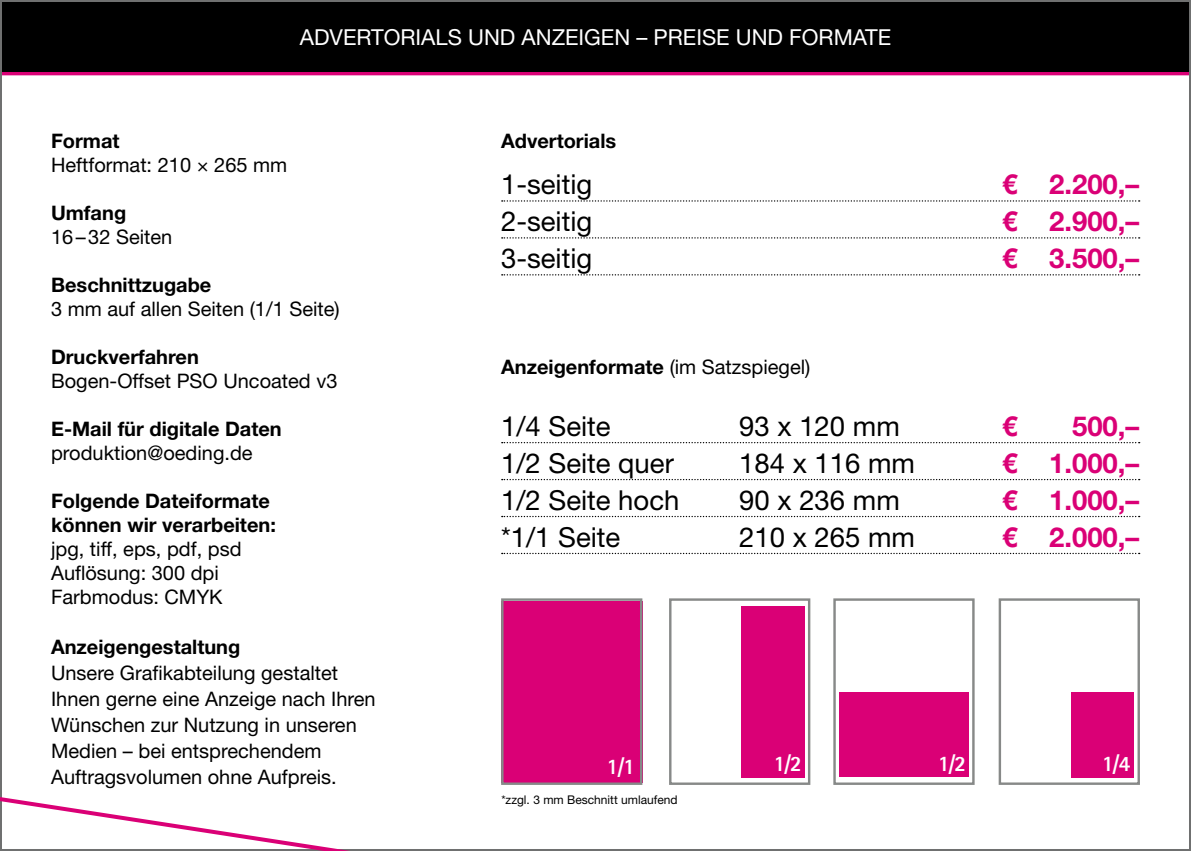
<style>
.page{position:relative;width:1191px;height:851px;background:#fff}
.page>*{position:absolute;margin:0;border:0;box-sizing:border-box;transform-origin:0 0}
.t1{font:27.6px "Helvetica Neue LT Std";color:#000}
.t2{font:700 27.6px "Helvetica Neue LT Std";color:#da0076}
.t3{font:22px "Helvetica Neue LT Std";color:#fff}
.t4{font:800 22px "Rotis Sans Serif Std";color:#fff;scale:.95 1}
.t5{font:20px/26px "Helvetica Neue LT Std";color:#000}
.t6{font:700 20px/24px "Helvetica Neue LT Std";color:#000}
.t7{font:12px "Helvetica Neue LT Std";color:#000}
.s1{font-weight:400}
</style>
<div class="page">
<svg style="left:3px;top:71px;width:1185px;height:4px;background:#a30058"></svg>
<div style="left:0;top:0;width:1191px;height:71px;background:#000"></div>
<svg style="left:502px;top:442px;width:637px;height:1px"></svg>
<svg style="left:502px;top:479px;width:637px;height:1px"></svg>
<svg style="left:502px;top:516px;width:637px;height:1px"></svg>
<svg style="left:502px;top:552px;width:637px;height:2px"></svg>
<svg style="left:502px;top:200px;width:637px;height:1px"></svg>
<svg style="left:502px;top:237px;width:637px;height:1px"></svg>
<svg style="left:502px;top:274px;width:637px;height:1px"></svg>
<div style="left:741px;top:606px;width:63px;height:171px;background:#da0076"></div>
<div style="left:501px;top:600px;width:141px;height:182px;background:#da0076"></div>
<div style="left:1070px;top:692px;width:63px;height:85px;background:#da0076"></div>
<div style="left:998px;top:598px;width:142px;height:186px;border:2px solid #878988"></div>
<div style="left:839px;top:691px;width:130px;height:85px;background:#da0076"></div>
<div style="left:833px;top:598px;width:141px;height:186px;border:2px solid #878988"></div>
<div style="left:669px;top:598px;width:141px;height:186px;border:2px solid #878988"></div>
<div style="left:501px;top:598px;width:141px;height:186px;border:2px solid #878988"></div>
<svg style="left:0;top:720px;width:1191px;height:130px"></svg>
<p class="t3" style="left:300px;top:24px;width:593px">ADVERTORIALS UND ANZEIGEN – PREISE UND FORMATE</p>
<p class="t6" style="left:51px;top:128px;width:70px">Format</p>
<p class="t5" style="left:51px;top:151px;width:238px">Heftformat: 210 × 265 mm</p>
<p class="t6" style="left:51px;top:200px;width:77px">Umfang</p>
<p class="t5" style="left:51px;top:223px;width:123px">16–32 Seiten</p>
<p class="t6" style="left:51px;top:272px;width:162px">Beschnittzugabe</p>
<p class="t5" style="left:51px;top:295px;width:290px">3 mm auf allen Seiten (1/1 Seite)</p>
<p class="t6" style="left:51px;top:344px;width:149px">Druckverfahren</p>
<p class="t5" style="left:51px;top:367px;width:288px">Bogen-Offset PSO Uncoated v3</p>
<p class="t6" style="left:51px;top:416px;width:232px">E-Mail für digitale Daten</p>
<p class="t5" style="left:51px;top:439px;width:203px">produktion@oeding.de</p>
<p class="t6" style="left:51px;top:488px;width:226px">Folgende Dateiformate können wir verarbeiten:</p>
<p class="t5" style="left:51px;top:536px;width:192px;line-height:24px">jpg, tiff, eps, pdf, psd<br>Auflösung: 300 dpi<br>Farbmodus: CMYK</p>
<p class="t6" style="left:51px;top:634px;width:191px">Anzeigengestaltung</p>
<p class="t5" style="left:51px;top:659px;width:326px">Unsere Grafikabteilung gestaltet<br>Ihnen gerne eine Anzeige nach Ihren<br>Wünschen zur Nutzung in unseren<br>Medien – bei entsprechendem<br>Auftragsvolumen ohne Aufpreis.</p>
<p class="t6" style="left:501px;top:128px;width:117px">Advertorials</p>
<h1 class="t1" style="left:501px;top:168px;width:93px">1-seitig</h1>
<h1 class="t2" style="left:1002px;top:167px;width:139px">€ 2.200,–</h1>
<h1 class="t1" style="left:501px;top:205px;width:93px">2-seitig</h1>
<h1 class="t2" style="left:1002px;top:204px;width:139px">€ 2.900,–</h1>
<h1 class="t1" style="left:501px;top:242px;width:93px">3-seitig</h1>
<h1 class="t2" style="left:1002px;top:241px;width:139px">€ 3.500,–</h1>
<p class="t6" style="left:501px;top:354px;width:311px">Anzeigenformate <span class="s1">(im Satzspiegel)</span></p>
<h1 class="t1" style="left:501px;top:409px;width:111px">1/4 Seite</h1>
<h1 class="t1" style="left:739px;top:409px;width:162px">93 x 120 mm</h1>
<h1 class="t2" style="left:1002px;top:409px;width:17px">€</h1>
<h1 class="t2" style="left:1072px;top:409px;width:69px">500,–</h1>
<h1 class="t1" style="left:501px;top:446px;width:174px">1/2 Seite quer</h1>
<h1 class="t1" style="left:739px;top:446px;width:177px">184 x 116 mm</h1>
<h1 class="t2" style="left:1002px;top:446px;width:139px">€ 1.000,–</h1>
<h1 class="t1" style="left:501px;top:483px;width:180px">1/2 Seite hoch</h1>
<h1 class="t1" style="left:739px;top:483px;width:162px">90 x 236 mm</h1>
<h1 class="t2" style="left:1002px;top:482px;width:139px">€ 1.000,–</h1>
<h1 class="t1" style="left:501px;top:520px;width:121px">*1/1 Seite</h1>
<h1 class="t1" style="left:739px;top:520px;width:177px">210 x 265 mm</h1>
<h1 class="t2" style="left:1002px;top:519px;width:139px">€ 2.000,–</h1>
<p class="t4" style="left:607px;top:752px;width:31px">1/1</p>
<p class="t4" style="left:773px;top:749px;width:31px">1/2</p>
<p class="t4" style="left:938px;top:749px;width:31px">1/2</p>
<p class="t4" style="left:1102px;top:749px;width:31px">1/4</p>
<p class="t7" style="left:501px;top:792px;width:178px">*zzgl. 3 mm Beschnitt umlaufend</p>
</div>
